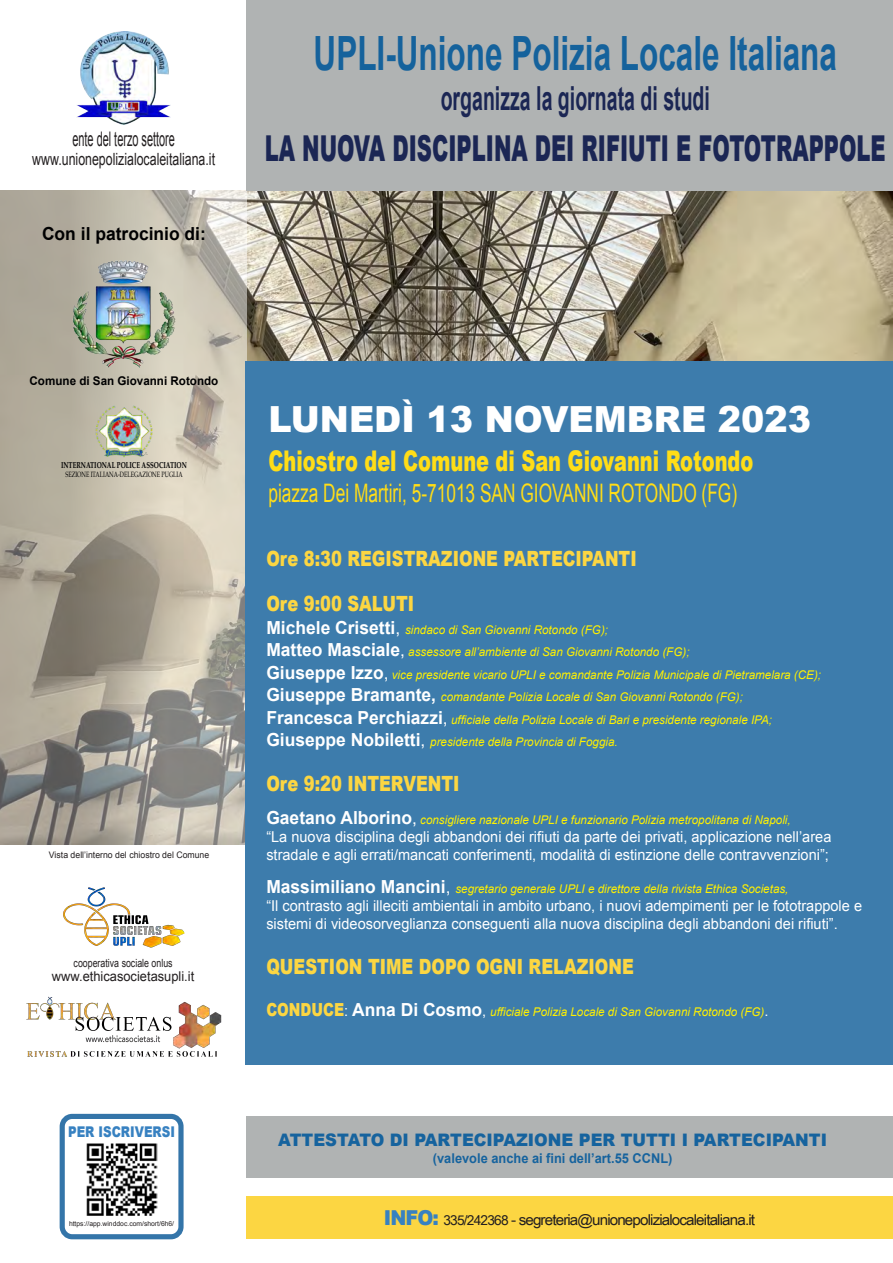
<style>
.page{position:relative;width:893px;height:1263px;background:#fff}
.page>*{position:absolute;margin:0;border:0;box-sizing:border-box;transform-origin:0 0}
.t1{font:700 47.25px "Arial";color:#15629c;scale:.67 1}
.t2{font:900 36px "Arial";color:#fff}
.t3{font:900 35.7px "Arial";color:#1b2654;scale:.59 1}
.t4{font:700 33.15px "Arial";color:#1b2654;scale:.59 1}
.t5{font:900 28.5px "Arial";color:#ffdd17;scale:.68 1}
.t6{font:25.5px "Arial";color:#ffdd17;scale:.68 1}
.t7{font:900 21px/45px "Arial";color:#fcd642;scale:.78 1}
.t8{font:20.1px "Arial";color:#231f20;scale:.54 1}
.t9{font:700 18px "Arial";color:#000001}
.t10{font:900 17.25px "Arial";color:#16639e;scale:.95 1}
.t11{font:16.8px "Arial";color:#231f20;scale:.73 1}
.t12{font:15px/18px "Arial";color:#fff}
.t13{font:15px "Arial Narrow";letter-spacing:-.05em;color:#231f20;scale:1.24 1}
.t14{font:900 14.85px "Arial";color:#3781c1;scale:.8 1}
.t15{font:700 13.5px "Arial";color:#16639e;scale:.95 1}
.t16{font:13.5px "Arial";color:#231f20;scale:.95 1}
.t17{font:italic 12px/22.5px "Arial";color:#fff101}
.t18{font:700 12px "Arial";color:#000001}
.t19{font:11.25px "Arial";color:#231f20;scale:.78 1}
.t20{font:9px "Arial";color:#231f20}
.t21{font:700 8.55px "Palatino";color:#000001;scale:.71 1}
.t22{font:7.65px "Palatino";color:#000001;scale:.71 1}
.t23{font:6.75px "Arial";color:#231f20}
.s1{font-weight:700;font-style:normal;font-size:18px;color:#fff}
.s2{font-style:normal;font-size:18px;color:#fff}
.s3{font-weight:900;font-style:normal;font-size:18px;color:#fcd642}
.s4{font-style:normal;font-size:15px;color:#fff}
.s5{font-family:"Arial";font-weight:900;font-size:20.55px;color:#3781c1}
.s6{font-size:13.5px}
</style>
<div class="page">
<img style="left:246px;top:191px;width:647px;height:170px">
<svg style="left:0;top:191px;width:246px;height:653px;background:#b1ab9e"></svg>
<div style="left:246px;top:1116px;width:647px;height:62px;background:#b0b3b3"></div>
<div style="left:245px;top:361px;width:648px;height:704px;background:#3d7cac"></div>
<div style="left:246px;top:1px;width:647px;height:190px;background:#b0b3b3"></div>
<img style="left:77px;top:31px;width:94px;height:94px">
<img style="left:63px;top:887px;width:121px;height:61px">
<div style="left:60px;top:1114px;width:124px;height:125px;border:5px solid #3475a9;border-radius:10px"></div>
<div style="left:246px;top:1196px;width:647px;height:43px;background:#fcd642"></div>
<img style="left:96px;top:406px;width:56px;height:51px">
<img style="left:26px;top:997px;width:196px;height:60px">
<img style="left:86px;top:1143px;width:72px;height:72px">
<img style="left:72px;top:260px;width:103px;height:109px">
<h3 class="t8" style="left:72px;top:126px;width:192px">ente del terzo settore</h3>
<h3 class="t11" style="left:32px;top:148px;width:252px">www.unionepolizialocaleitaliana.it</h3>
<h3 class="t9" style="left:42px;top:222px;width:165px">Con il patrocinio di:</h3>
<h1 class="t1" style="left:314px;top:22px;width:783px">UPLI-Unione Polizia Locale Italiana</h1>
<h3 class="t4" style="left:441px;top:77px;width:458px">organizza la giornata di studi</h3>
<h3 class="t3" style="left:265px;top:123px;width:1054px">LA NUOVA DISCIPLINA DEI RIFIUTI E FOTOTRAPPOLE</h3>
<p class="t18" style="left:30px;top:373px;width:190px">Comune di San Giovanni Rotondo</p>
<p class="t21" style="left:61px;top:457px;width:179px">INTERNATIONAL POLICE ASSOCIATION</p>
<p class="t22" style="left:66px;top:468px;width:166px">SEZIONE ITALIANA-DELEGAZIONE PUGLIA</p>
<p class="t20" style="left:49px;top:848px;width:162px">Vista dell’interno del chiostro del Comune</p>
<p class="t19" style="left:74px;top:956px;width:128px">cooperativa sociale onlus</p>
<p class="t16" style="left:52px;top:967px;width:151px">www.ethicasocietasupli.it</p>
<p class="t14" style="left:68px;top:1121px;width:135px">PER ISCRIVERSI</p>
<p class="t23" style="left:69px;top:1219px;width:107px">https://app.winddoc.com/short/6h6/</p>
<h2 class="t2" style="left:268px;top:393px;width:544px">LUNEDÌ 13 NOVEMBRE 2023</h2>
<h3 class="t5" style="left:268px;top:440px;width:715px">Chiostro del Comune di San Giovanni Rotondo</h3>
<h3 class="t6" style="left:268px;top:477px;width:691px">piazza Dei Martiri, 5-71013 SAN GIOVANNI ROTONDO (FG)</h3>
<h3 class="t7" style="left:266px;top:535px;width:476px">Ore 8:30 REGISTRAZIONE PARTECIPANTI<br>Ore 9:00 SALUTI</h3>
<p class="t17" style="left:266px;top:618px;width:556px"><span class="s1">Michele Crisetti</span><span class="s2">,</span> sindaco di San Giovanni Rotondo (FG);<br><span class="s1">Matteo Masciale</span><span class="s2">,</span> assessore all’ambiente di San Giovanni Rotondo (FG);<br><span class="s1">Giuseppe Izzo</span><span class="s2">,</span> vice presidente vicario UPLI e comandante Polizia Municipale di Pietramelara (CE); <span class="s1">Giuseppe Bramante,</span> comandante Polizia Locale di San Giovanni Rotondo (FG); <span class="s1">Francesca Perchiazzi</span><span class="s2">,</span> ufficiale della Polizia Locale di Bari e presidente regionale IPA; <span class="s1">Giuseppe Nobiletti</span><span class="s2">,</span> presidente della Provincia di Foggia.</p>
<h3 class="t7" style="left:266px;top:760px;width:249px">Ore 9:20 INTERVENTI</h3>
<p class="t17" style="left:266px;top:809px;width:526px"><span class="s1">Gaetano Alborino</span><span class="s2">,</span> consigliere nazionale UPLI e funzionario Polizia metropolitana di Napoli,</p>
<p class="t12" style="left:266px;top:828px;width:566px">“La nuova disciplina degli abbandoni dei rifiuti da parte dei privati, applicazione nell’area stradale e agli errati/mancati conferimenti, modalità di estinzione delle contravvenzioni”;</p>
<p class="t17" style="left:266px;top:878px;width:524px"><span class="s1">Massimiliano Mancini</span><span class="s2">,</span> segretario generale UPLI e direttore della rivista Ethica Societas,</p>
<p class="t12" style="left:266px;top:897px;width:597px">“Il contrasto agli illeciti ambientali in ambito urbano, i nuovi adempimenti per le fototrappole e sistemi di videosorveglianza conseguenti alla nuova disciplina degli abbandoni dei rifiuti”.</p>
<h3 class="t7" style="left:266px;top:943px;width:473px">QUESTION TIME DOPO OGNI RELAZIONE</h3>
<p class="t17" style="left:266px;top:1001px;width:504px"><span class="s3">CONDUCE</span><span class="s4">:</span> <span class="s1">Anna Di Cosmo</span><span class="s4">,</span> ufficiale Polizia Locale di San Giovanni Rotondo (FG)<span class="s4">.</span></p>
<h3 class="t10" style="left:278px;top:1128px;width:579px">ATTESTATO DI PARTECIPAZIONE PER TUTTI I PARTECIPANTI</h3>
<p class="t15" style="left:433px;top:1149px;width:254px">(valevole anche ai fini dell’art.55 CCNL)</p>
<p class="t13" style="left:384px;top:1208px;width:301px"><span class="s5">INFO:</span> <span class="s6">335/242368</span> - segreteria@unionepolizialocaleitaliana.it</p>
</div>
